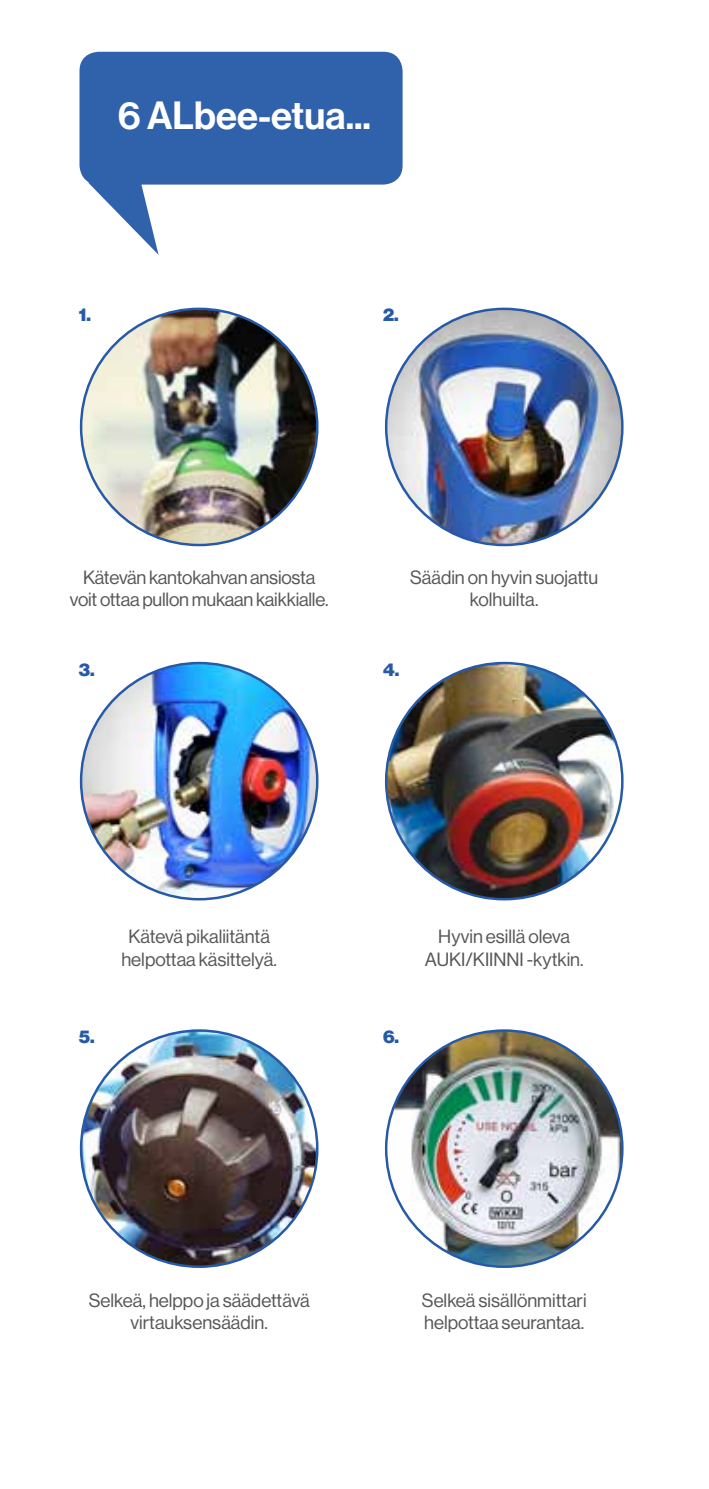
<style>
.page{position:relative;width:709px;height:1489px;background:#fff}
.page>*{position:absolute;margin:0;border:0;box-sizing:border-box;transform-origin:0 0}
.t1{font:38.5px "N Haas Grotesk DS Std 65 Md";color:#fff}
.t2{font:18.75px/22.5px "N Haas Grotesk DS Std 55 Rg";color:#575756;text-align:center}
.t3{font:18px "N Haas Grotesk DS Std 95 Blk";color:#265aa6}
</style>
<div class="page">
<svg style="left:79px;top:52px;width:323px;height:203px;fill:#3061ab"></svg>
<img style="left:81px;top:309px;width:236px;height:236px;border-radius:118px">
<img style="left:81px;top:663px;width:236px;height:236px;border-radius:118px">
<img style="left:81px;top:1030px;width:236px;height:236px;border-radius:118px">
<img style="left:386px;top:309px;width:236px;height:236px;border-radius:118px">
<img style="left:386px;top:663px;width:236px;height:236px;border-radius:118px">
<img style="left:386px;top:1030px;width:236px;height:236px;border-radius:118px">
<h1 class="t1" style="left:118px;top:93px;width:254px">6 ALbee-etua...</h1>
<p class="t3" style="left:79px;top:303px;width:14px">1.</p>
<p class="t3" style="left:383px;top:303px;width:17px">2.</p>
<p class="t2" style="left:70px;top:566px;width:260px">Kätevän kantokahvan ansiosta voit ottaa pullon mukaan kaikkialle.</p>
<p class="t2" style="left:410px;top:566px;width:190px">Säädin on hyvin suojattu kolhuilta.</p>
<p class="t3" style="left:79px;top:658px;width:17px">3.</p>
<p class="t3" style="left:383px;top:658px;width:18px">4.</p>
<p class="t2" style="left:121px;top:925px;width:157px">Kätevä pikaliitäntä helpottaa käsittelyä.</p>
<p class="t3" style="left:79px;top:1026px;width:17px">5.</p>
<p class="t3" style="left:383px;top:1026px;width:18px">6.</p>
<p class="t2" style="left:425px;top:925px;width:160px">Hyvin esillä oleva<br>AUKI/KIINNI -kytkin.</p>
<p class="t2" style="left:89px;top:1288px;width:222px">Selkeä, helppo ja säädettävä virtauksensäädin.</p>
<p class="t2" style="left:422px;top:1288px;width:166px;text-align:left">Selkeä sisällönmittari helpottaa seurantaa.</p>
</div>
